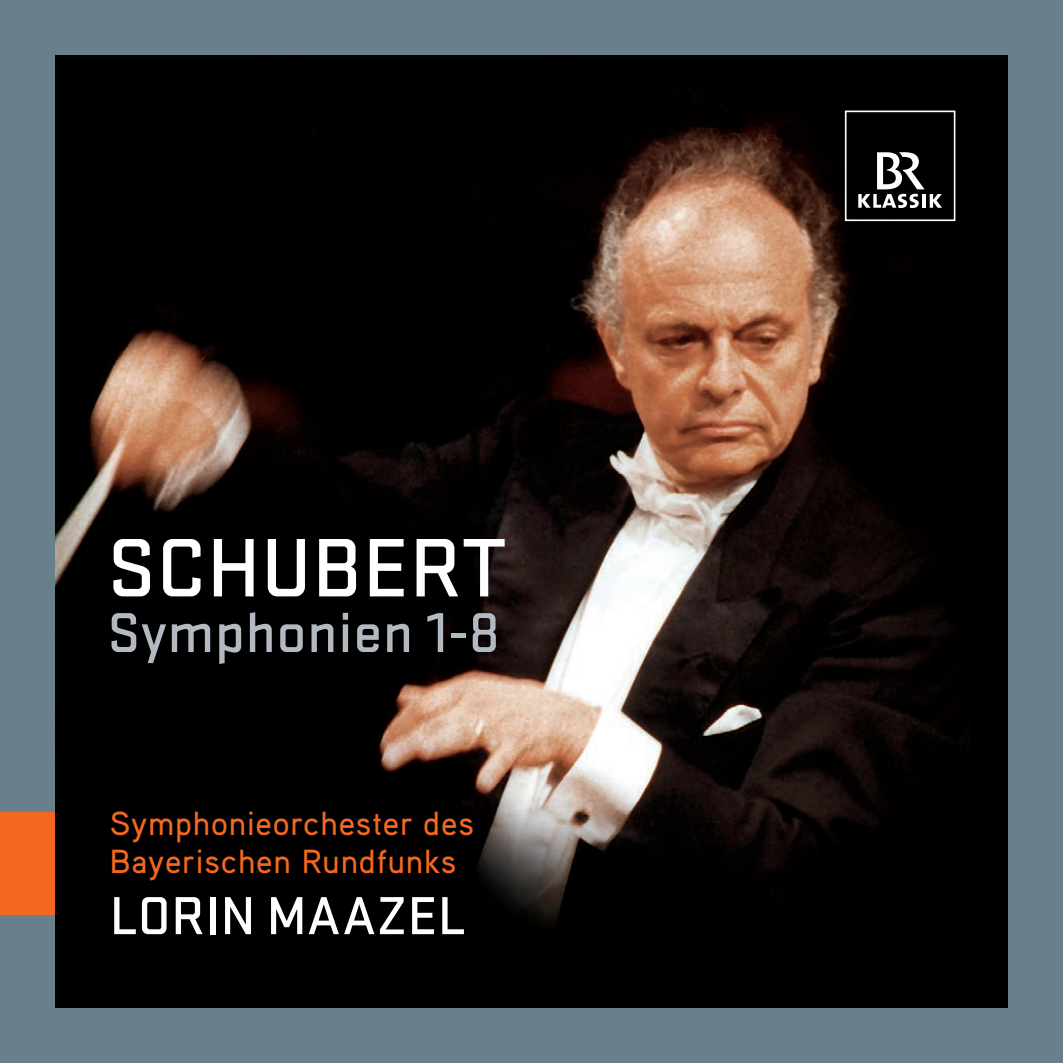
<style>
.page{position:relative;width:1063px;height:1063px;background:#69808c}
.page>*{position:absolute;margin:0;border:0;box-sizing:border-box;transform-origin:0 0}
.t1{font:86.1px "Stratum 1 Md";letter-spacing:.01em;color:#fff}
.t2{font:58.5px "Stratum 1 Md";letter-spacing:.01em;color:#b2b9c0}
.t3{font:55.5px "Stratum 1 Md";letter-spacing:.01em;color:#fff}
.t4{font:500 33.3px/38.1px "Aaux Pro";letter-spacing:.025em;color:#f36821}
</style>
<div class="page">
<div style="left:0;top:812px;width:55px;height:102px;background:#f36821"></div>
<img style="left:55px;top:55px;width:953px;height:953px">
<div style="left:845px;top:111px;width:110px;height:110px;border:2px solid #fff"></div>
<svg style="left:858px;top:152px;width:84px;height:56px"></svg>
<h1 class="t1" style="left:108px;top:538px;width:401px">SCHUBERT</h1>
<h2 class="t2" style="left:108px;top:612px;width:394px">Symphonien 1-8</h2>
<p class="t4" style="left:110px;top:807px;width:366px">Symphonieorchester des<br>Bayerischen Rundfunks</p>
<h3 class="t3" style="left:110px;top:896px;width:358px">LORIN MAAZEL</h3>
</div>
